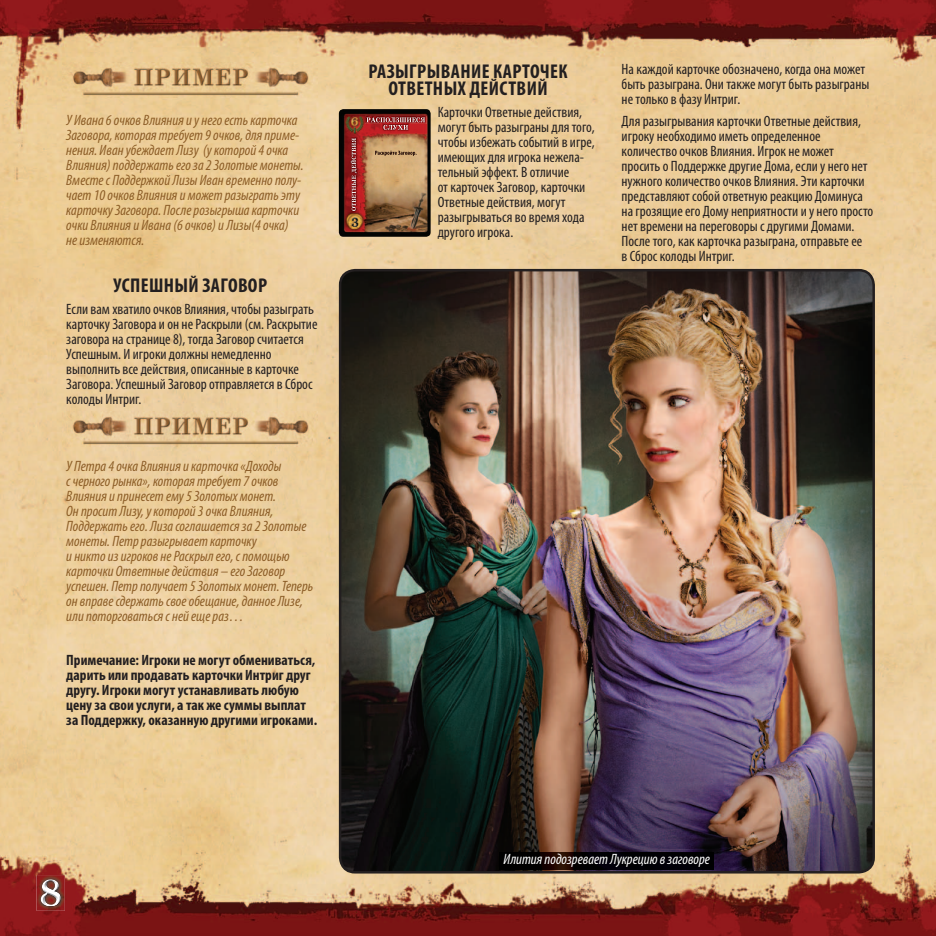
<style>
.page{position:relative;width:936px;height:936px;background:#fff}
.page>*{position:absolute;margin:0;border:0;box-sizing:border-box;transform-origin:0 0}
.t1{font:700 condensed 20px/17.5px "Myriad Pro";letter-spacing:.02em;color:#231f20;text-align:center}
.t2{font:condensed 15px/15px "Myriad Pro";color:#231f20}
.t3{font:italic condensed 15px/15px "Myriad Pro";color:#8c5d27}
.t4{font:700 condensed 15px/15px "Myriad Pro";color:#231f20}
.t5{font:italic condensed 15px "Myriad Pro";color:#fff}
</style>
<div class="page">
<img style="left:0;top:0;width:935px;height:935px">
<img style="left:339px;top:109px;width:91px;height:128px">
<img style="left:349px;top:137px;width:9px;height:75px">
<svg style="left:351px;top:138px;width:6px;height:73px"></svg>
<svg style="left:375px;top:151px;width:41px;height:5px"></svg>
<img style="left:382px;top:130px;width:27px;height:1px">
<img style="left:365px;top:116px;width:61px;height:8px">
<svg style="left:366px;top:117px;width:59px;height:13px"></svg>
<img style="left:37px;top:875px;width:28px;height:35px">
<svg style="left:41px;top:879px;width:20px;height:1px"></svg>
<svg style="left:41px;top:905px;width:20px;height:1px"></svg>
<img style="left:41px;top:880px;width:20px;height:25px">
<img style="left:340px;top:270px;width:533px;height:602px">
<div style="left:339px;top:269px;width:535px;height:604px;border:2px solid #231f20;border-radius:15px"></div>
<img style="left:63px;top:412px;width:255px;height:34px">
<img style="left:63px;top:63px;width:255px;height:34px">
<img style="left:499px;top:852px;width:215px;height:16px">
<p class="t3" style="left:66px;top:112px;width:239px">У Ивана 6 очков Влияния и у него есть карточка Заговора, которая требует 9 очков, для приме&shy;нения. Иван убеждает Лизу (у которой 4 очка Влияния) поддержать его за 2 Золотые монеты.<br>Вместе с Поддержкой Лизы Иван временно полу&shy;чает 10 очков Влияния и может разыграть эту карточку Заговора. После розыгрыша карточки очки Влияния и Ивана (6 очков) и Лизы(4 очка)<br>не изменяются.</p>
<h1 class="t1" style="left:113px;top:276px;width:155px">УСПЕШНЫЙ ЗАГОВОР</h1>
<p class="t2" style="left:66px;top:301px;width:253px">Если вам хватило очков Влияния, чтобы разыграть карточку Заговора и он не Раскрыли (см. Раскрытие заговора на странице 8), тогда Заговор считается Успешным. И игроки должны немедленно выполнить все действия, описанные в карточке Заговора. Успешный Заговор отправляется в Сброс колоды Интриг.</p>
<p class="t3" style="left:66px;top:458px;width:248px">У Петра 4 очка Влияния и карточка «Доходы<br>с черного рынка», которая требует 7 очков Влияния и принесет ему 5 Золотых монет.<br>Он просит Лизу, у которой 3 очка Влияния, Поддержать его. Лиза соглашается за 2 Золотые монеты. Петр разыгрывает карточку<br>и никто из игроков не Раскрыл его, с помощью карточки Ответные действия – его Заговор успешен. Петр получает 5 Золотых монет. Теперь он вправе сдержать свое обещание, данное Лизе, или поторговаться с ней еще раз…</p>
<p class="t4" style="left:66px;top:652px;width:252px">Примечание: Игроки не могут обмениваться, дарить или продавать карточки Интриг друг другу. Игроки могут устанавливать любую цену за свои услуги, а так же суммы выплат за Поддержку, оказанную другими игроками.</p>
<h1 class="t1" style="left:368px;top:62px;width:201px">РАЗЫГРЫВАНИЕ КАРТОЧЕК<br>ОТВЕТНЫХ ДЕЙСТВИЙ</h1>
<p class="t2" style="left:437px;top:105px;width:158px">Карточки Ответные действия, могут быть разыграны для того, чтобы избежать событий в игре, имеющих для игрока нежела&shy;тельный эффект. В отличие<br>от карточек Заговор, карточки<br>Ответные действия, могут разыгрываться во время хода другого игрока.</p>
<p class="t2" style="left:621px;top:61px;width:249px">На каждой карточке обозначено, когда она может быть разыграна. Они также могут быть разыграны не только в фазу Интриг.</p>
<p class="t2" style="left:621px;top:113px;width:253px">Для разыгрывания карточки Ответные действия, игроку необходимо иметь определенное количество очков Влияния. Игрок не может просить о Поддержке другие Дома, если у него нет нужного количество очков Влияния. Эти карточки представляют собой ответную реакцию Доминуса на грозящие его Дому неприятности и у него просто нет времени на переговоры с другими Домами.<br>После того, как карточка разыграна, отправьте ее<br>в Сброс колоды Интриг.</p>
<p class="t5" style="left:503px;top:849px;width:208px">Илития подозревает Лукрецию в заговоре</p>
</div>
